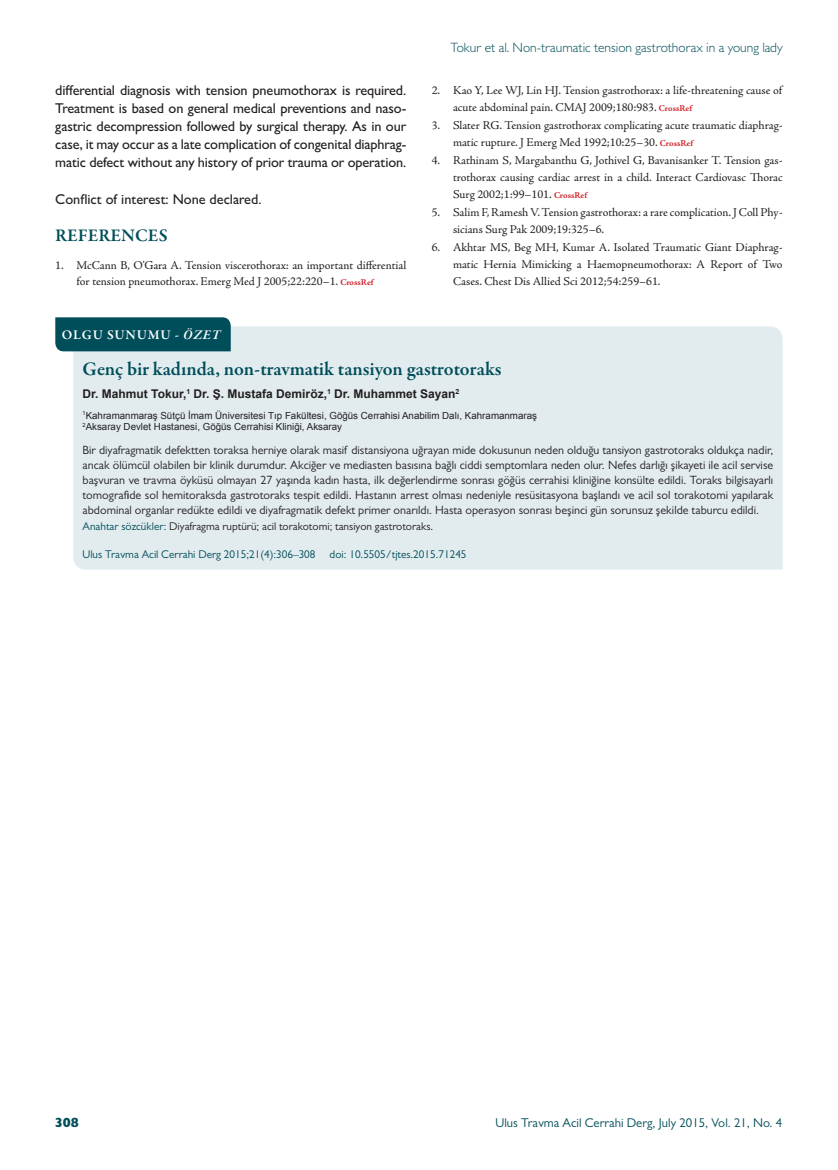
<style>
.page{position:relative;width:838px;height:1170px;background:#fff}
.page>*{position:absolute;margin:0;border:0;box-sizing:border-box;transform-origin:0 0}
.t1{font:600 19.5px "Garamond Premr Pro";letter-spacing:-.005em;color:#004e59}
.t2{font:600 18px "Garamond Premr Pro";letter-spacing:.01em;color:#004e59}
.t3{font:500 14.25px/18.1px "Gill Sans MT Pro";letter-spacing:-.01em;color:#231f20;text-align:justify}
.t4{font:300 13.5px "Gill Sans MT Pro";color:#004e59}
.t5{font:600 13.5px "Garamond Premr Pro";letter-spacing:.055em;color:#fff}
.t6{font:800 13.5px "Gill Sans MT Pro";color:#004e59}
.t7{font:12.75px "Gill Sans MT Pro";color:#004e59}
.t8{font:12px/17px "Adobe Jenson Pro";letter-spacing:-.005em;color:#231f20}
.t9{font:12px/15px "Gill Sans MT Pro";color:#231f20;text-align:justify}
.t10{font:700 12px "Arial";color:#231f20}
.t11{font:11.25px "Gill Sans MT Pro";color:#231f20}
.t12{font:11.25px "Gill Sans MT Pro";color:#004e59}
.t13{font:9.75px/11.7px "Arial";color:#231f20}
.s1{font-weight:700;font-size:9px;color:#d1232a}
.s2{font-style:italic}
.s3{color:#004e59}
</style>
<div class="page">
<div style="left:73px;top:326px;width:709px;height:243px;background:#e2ecef"></div>
<div style="left:55px;top:317px;width:176px;height:34px;background:#004e59"></div>
<p class="t3" style="left:55px;top:81px;width:352px">differential diagnosis with tension pneumothorax is required.<br>Treatment is based on general medical preventions and naso&shy;gastric decompression followed by surgical therapy. As in our case, it may occur as a late complication of congenital diaphrag&shy;matic defect without any history of prior trauma or operation.</p>
<p class="t3" style="left:55px;top:189px;width:208px">Conflict of interest: None declared.</p>
<h2 class="t2" style="left:55px;top:224px;width:114px">REFERENCES</h2>
<p class="t8" style="left:77px;top:258px;width:331px;line-height:15.8px;text-indent:-21px">1. McCann B, O’Gara A. Tension viscerothorax: an important differential for tension pneumothorax. Emerg Med J 2005;22:220–1. <span class="s1">CrossRef</span></p>
<p class="t4" style="left:450px;top:39px;width:334px">Tokur et al. Non-traumatic tension gastrothorax in a young lady</p>
<p class="t8" style="left:453px;top:82px;width:331px;text-indent:-21px">2. Kao Y, Lee WJ, Lin HJ. Tension gastrothorax: a life-threatening cause of acute abdominal pain. CMAJ 2009;180:983. <span class="s1">CrossRef</span></p>
<p class="t8" style="left:453px;top:117px;width:331px;text-indent:-21px">3. Slater RG. Tension gastrothorax complicating acute traumatic diaphrag&shy;matic rupture. J Emerg Med 1992;10:25–30. <span class="s1">CrossRef</span></p>
<p class="t8" style="left:453px;top:152px;width:331px;text-align:justify;text-indent:-21px">4. Rathinam S, Margabanthu G, Jothivel G, Bavanisanker T. Tension gas&shy;trothorax causing cardiac arrest in a child. Interact Cardiovasc Thorac Surg 2002;1:99–101. <span class="s1">CrossRef</span></p>
<p class="t8" style="left:453px;top:204px;width:331px;text-indent:-21px">5. Salim F, Ramesh V. Tension gastrothorax: a rare complication. J Coll Phy&shy;sicians Surg Pak 2009;19:325–6.</p>
<p class="t8" style="left:453px;top:239px;width:331px;text-align:justify;text-indent:-21px">6. Akhtar MS, Beg MH, Kumar A. Isolated Traumatic Giant Diaphrag&shy;matic Hernia Mimicking a Haemopneumothorax: A Report of Two Cases. Chest Dis Allied Sci 2012;54:259–61.</p>
<p class="t5" style="left:62px;top:327px;width:160px">OLGU SUNUMU - <span class="s2">ÖZET</span></p>
<h1 class="t1" style="left:82px;top:357px;width:420px">Genç bir kadında, non-travmatik tansiyon gastrotoraks</h1>
<p class="t10" style="left:82px;top:387px;width:378px">Dr. Mahmut Tokur,<sup>1</sup> Dr. Ş. Mustafa Demiröz,<sup>1</sup> Dr. Muhammet Sayan<sup>2</sup></p>
<p class="t13" style="left:82px;top:409px;width:456px"><sup>1</sup>Kahramanmaraş Sütçü İmam Üniversitesi Tıp Fakültesi, Göğüs Cerrahisi Anabilim Dalı, Kahramanmaraş<br><sup>2</sup>Aksaray Devlet Hastanesi, Göğüs Cerrahisi Kliniği, Aksaray</p>
<p class="t9" style="left:82px;top:442px;width:692px">Bir diyafragmatik defektten toraksa herniye olarak masif distansiyona uğrayan mide dokusunun neden olduğu tansiyon gastrotoraks oldukça nadir, ancak ölümcül olabilen bir klinik durumdur. Akciğer ve mediasten basısına bağlı ciddi semptomlara neden olur. Nefes darlığı şikayeti ile acil servise başvuran ve travma öyküsü olmayan 27 yaşında kadın hasta, ilk değerlendirme sonrası göğüs cerrahisi kliniğine konsülte edildi. Toraks bilgisayarlı tomografide sol hemitoraksda gastrotoraks tespit edildi. Hastanın arrest olması nedeniyle resüsitasyona başlandı ve acil sol torakotomi yapılarak abdominal organlar redükte edildi ve diyafragmatik defekt primer onarıldı. Hasta operasyon sonrası beşinci gün sorunsuz şekilde taburcu edildi.</p>
<p class="t11" style="left:82px;top:520px;width:352px"><span class="s3">Anahtar sözcükler:</span> Diyafragma ruptürü; acil torakotomi; tansiyon gastrotoraks.</p>
<p class="t12" style="left:82px;top:547px;width:234px">Ulus Travma Acil Cerrahi Derg 2015;21(4):306–308</p>
<p class="t12" style="left:330px;top:547px;width:138px">doi: 10.5505/tjtes.2015.71245</p>
<p class="t6" style="left:55px;top:1114px;width:26px">308</p>
<p class="t7" style="left:495px;top:1115px;width:288px">Ulus Travma Acil Cerrahi Derg, July 2015, Vol. 21, No. 4</p>
</div>
